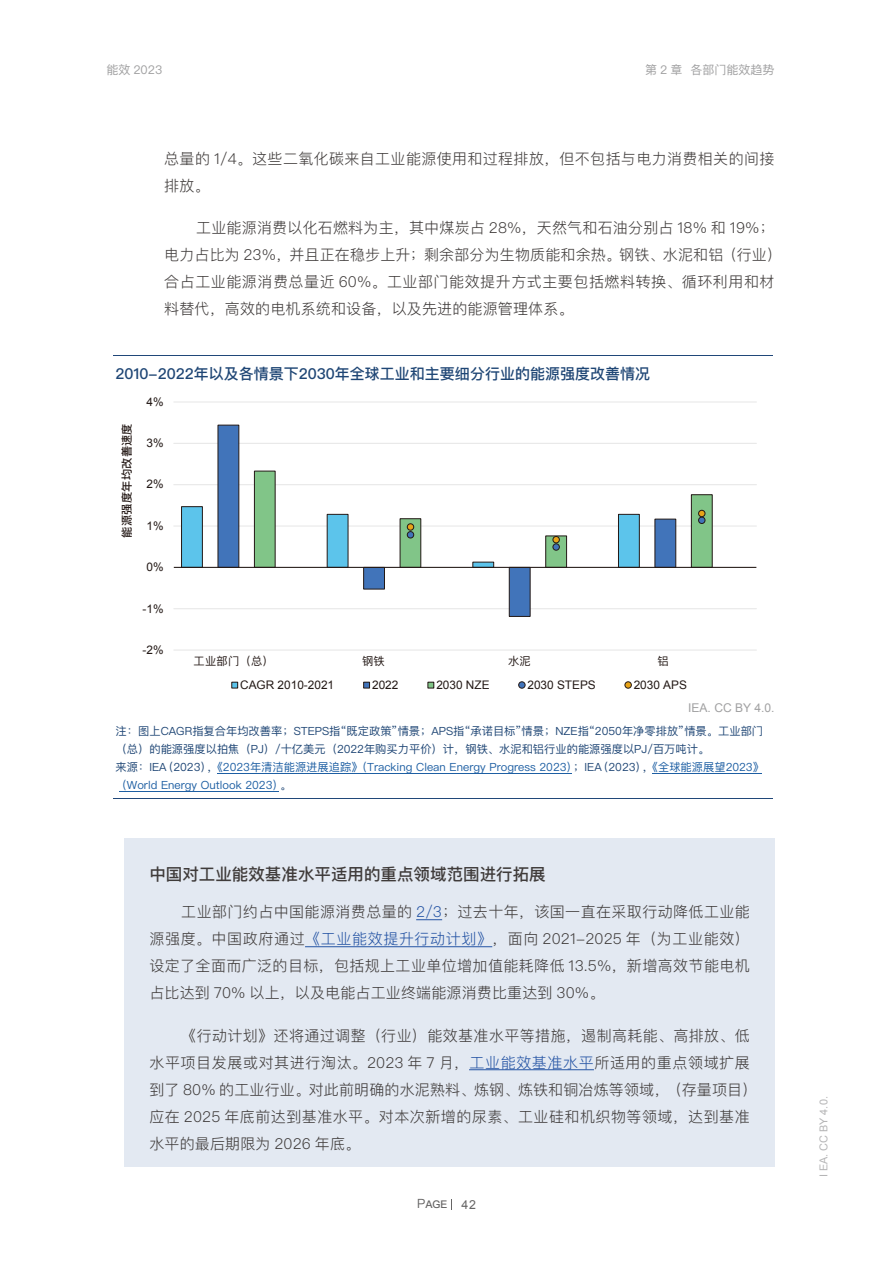
<style>
.page{position:relative;width:881px;height:1263px;background:#fff}
.page>*{position:absolute;margin:0;border:0;box-sizing:border-box;transform-origin:0 0}
.t1{font:500 16.5px "Ping Fang SC";color:#3f3b3a}
.t2{font:300 15px/27px "Ping Fang SC";letter-spacing:.025em;color:#3f3b3a}
.t3{font:500 15px "Ping Fang SC";color:#1f4675}
.t4{font:12px "Ping Fang SC";color:#a0a0a1}
.t5{font:12px "Arial";color:#a1a1a2}
.t6{font:11.85px "Arial";color:#231916}
.t7{font:11.25px/18px "Ping Fang SC";color:#1f4675}
.t8{font:11.25px "Ping Fang SC";letter-spacing:.02em;color:#241916}
.t9{font:500 11.25px "Ping Fang SC";letter-spacing:.02em;color:#241916}
.t10{font:10.95px "Arial";color:#b5b5b6}
.t11{font:500 10.65px "Ping Fang SC";color:#666565}
.s1{color:#1e5fa3}
.s2{color:#2554a4}
.s3{font-weight:400;font-size:12.75px}
.s4{font-family:"Arial";font-weight:400;font-size:12.45px}
</style>
<div class="page">
<hr style="left:113px;top:355px;width:659px;height:1px;background:#204779">
<hr style="left:113px;top:798px;width:659px;height:1px;background:#204779">
<hr style="left:217px;top:773px;width:354px;height:1px;background:#1e5fa3">
<hr style="left:652px;top:773px;width:109px;height:1px;background:#1e5fa3">
<hr style="left:120px;top:791px;width:159px;height:1px;background:#1e5fa3">
<hr style="left:174px;top:649px;width:582px;height:2px;background:#e7e7e7">
<hr style="left:174px;top:608px;width:582px;height:1px;background:#e7e7e7">
<hr style="left:174px;top:525px;width:582px;height:2px;background:#e7e7e7">
<hr style="left:174px;top:484px;width:582px;height:1px;background:#e7e7e7">
<hr style="left:174px;top:443px;width:582px;height:1px;background:#e7e7e7">
<hr style="left:174px;top:401px;width:582px;height:1px;background:#e7e7e7">
<svg style="left:217px;top:424px;width:314px;height:193px"></svg>
<hr style="left:174px;top:567px;width:582px;height:1px;background:#231916">
<svg style="left:181px;top:471px;width:531px;height:97px"></svg>
<div style="left:407px;top:523px;width:7px;height:7px;border:1px solid #231916;border-radius:50%"></div>
<div style="left:552px;top:536px;width:7px;height:7px;background:#e8a418;border-radius:50%"></div>
<div style="left:552px;top:536px;width:7px;height:7px;border:1px solid #231916;border-radius:50%"></div>
<div style="left:698px;top:510px;width:6px;height:7px;background:#e8a418;border-radius:50%"></div>
<div style="left:698px;top:510px;width:7px;height:7px;border:1px solid #231916;border-radius:50%"></div>
<div style="left:231px;top:682px;width:7px;height:6px;border:1px solid #231916"></div>
<div style="left:363px;top:682px;width:7px;height:6px;border:1px solid #231916"></div>
<div style="left:427px;top:682px;width:7px;height:6px;border:1px solid #231916"></div>
<div style="left:518px;top:682px;width:7px;height:6px;background:#4174ba;border-radius:50%"></div>
<div style="left:518px;top:681px;width:7px;height:7px;border:1px solid #231916;border-radius:50%"></div>
<div style="left:624px;top:682px;width:7px;height:6px;background:#e8a418;border-radius:50%"></div>
<div style="left:624px;top:681px;width:7px;height:7px;border:1px solid #231916;border-radius:50%"></div>
<div style="left:124px;top:838px;width:650px;height:329px;background:#e3e9f2"></div>
<svg style="left:416px;top:919px;width:26px;height:1px"></svg>
<hr style="left:305px;top:946px;width:187px;height:1px;background:#2554a4">
<hr style="left:469px;top:1069px;width:124px;height:1px;background:#2554a4">
<p class="t4" style="left:106px;top:62px;width:57px">能效 2023</p>
<p class="t4" style="left:645px;top:62px;width:131px">第 2 章 各部门能效趋势</p>
<p class="t2" style="left:164px;top:145px;width:611px">总量的 1/4。这些二氧化碳来自工业能源使用和过程排放，但不包括与电力消费相关的间接排放。</p>
<p class="t2" style="left:164px;top:214px;width:619px;text-indent:32px">工业能源消费以化石燃料为主，其中煤炭占 28%，天然气和石油分别占 18% 和 19%；电力占比为 23%，并且正在稳步上升；剩余部分为生物质能和余热。钢铁、水泥和铝（行业）合占工业能源消费总量近 60%。工业部门能效提升方式主要包括燃料转换、循环利用和材料替代，高效的电机系统和设备，以及先进的能源管理体系。</p>
<p class="t3" style="left:115px;top:364px;width:536px">2010-2022年以及各情景下2030年全球工业和主要细分行业的能源强度改善情况</p>
<p class="t9" style="left:120px;top:538px;width:116px;rotate:-90deg">能源强度年均改善速度</p>
<p class="t6" style="left:146px;top:394px;width:19px">4%</p>
<p class="t6" style="left:146px;top:435px;width:19px">3%</p>
<p class="t6" style="left:146px;top:476px;width:19px">2%</p>
<p class="t6" style="left:146px;top:518px;width:19px">1%</p>
<p class="t6" style="left:146px;top:559px;width:19px">0%</p>
<p class="t6" style="left:142px;top:601px;width:23px">-1%</p>
<p class="t6" style="left:142px;top:642px;width:23px">-2%</p>
<p class="t8" style="left:193px;top:654px;width:82px">工业部门（总）</p>
<p class="t8" style="left:362px;top:654px;width:24px">钢铁</p>
<p class="t8" style="left:508px;top:654px;width:24px">水泥</p>
<p class="t8" style="left:657px;top:654px;width:13px">铝</p>
<p class="t6" style="left:240px;top:677px;width:95px">CAGR 2010-2021</p>
<p class="t6" style="left:372px;top:677px;width:28px">2022</p>
<p class="t6" style="left:436px;top:677px;width:55px">2030 NZE</p>
<p class="t6" style="left:527px;top:677px;width:70px">2030 STEPS</p>
<p class="t6" style="left:633px;top:677px;width:55px">2030 APS</p>
<p class="t5" style="left:687px;top:700px;width:88px">IEA. CC BY 4.0.</p>
<p class="t7" style="left:116px;top:721px;width:649px">注：图上CAGR指复合年均改善率；STEPS指“既定政策”情景；APS指“承诺目标”情景；NZE指“2050年净零排放”情景。工业部门（总）的能源强度以拍焦（PJ）/十亿美元（2022年购买力平价）计，钢铁、水泥和铝行业的能源强度以PJ/百万吨计。<br>来源：IEA（2023），<span class="s1">《2023年清洁能源进展追踪》（Tracking Clean Energy Progress 2023）</span>；IEA（2023），<span class="s1">《全球能源展望2023》（World Energy Outlook 2023）</span>。</p>
<p class="t1" style="left:149px;top:864px;width:397px">中国对工业能效基准水平适用的重点领域范围进行拓展</p>
<p class="t2" style="left:149px;top:898px;width:601px;text-align:justify;text-indent:32px">工业部门约占中国能源消费总量的 <span class="s2">2/3</span>；过去十年，该国一直在采取行动降低工业能源强度。中国政府通过<span class="s2">《工业能效提升行动计划》</span>，面向 2021-2025 年（为工业能效）设定了全面而广泛的目标，包括规上工业单位增加值能耗降低 13.5%，新增高效节能电机占比达到 70% 以上，以及电能占工业终端能源消费比重达到 30%。</p>
<p class="t2" style="left:149px;top:1021px;width:609px;text-indent:32px">《行动计划》还将通过调整（行业）能效基准水平等措施，遏制高耗能、高排放、低水平项目发展或对其进行淘汰。2023 年 7 月，<span class="s2">工业能效基准水平</span>所适用的重点领域扩展到了 80% 的工业行业。对此前明确的水泥熟料、炼钢、炼铁和铜冶炼等领域，（存量项目）应在 2025 年底前达到基准水平。对本次新增的尿素、工业硅和机织物等领域，达到基准水平的最后期限为 2026 年底。</p>
<p class="t11" style="left:417px;top:1198px;width:60px"><span class="s3">P</span>AGE <span class="s4">42</span></p>
<p class="t10" style="left:816px;top:1177px;width:82px;rotate:-90deg">I EA. CC BY 4.0.</p>
</div>
